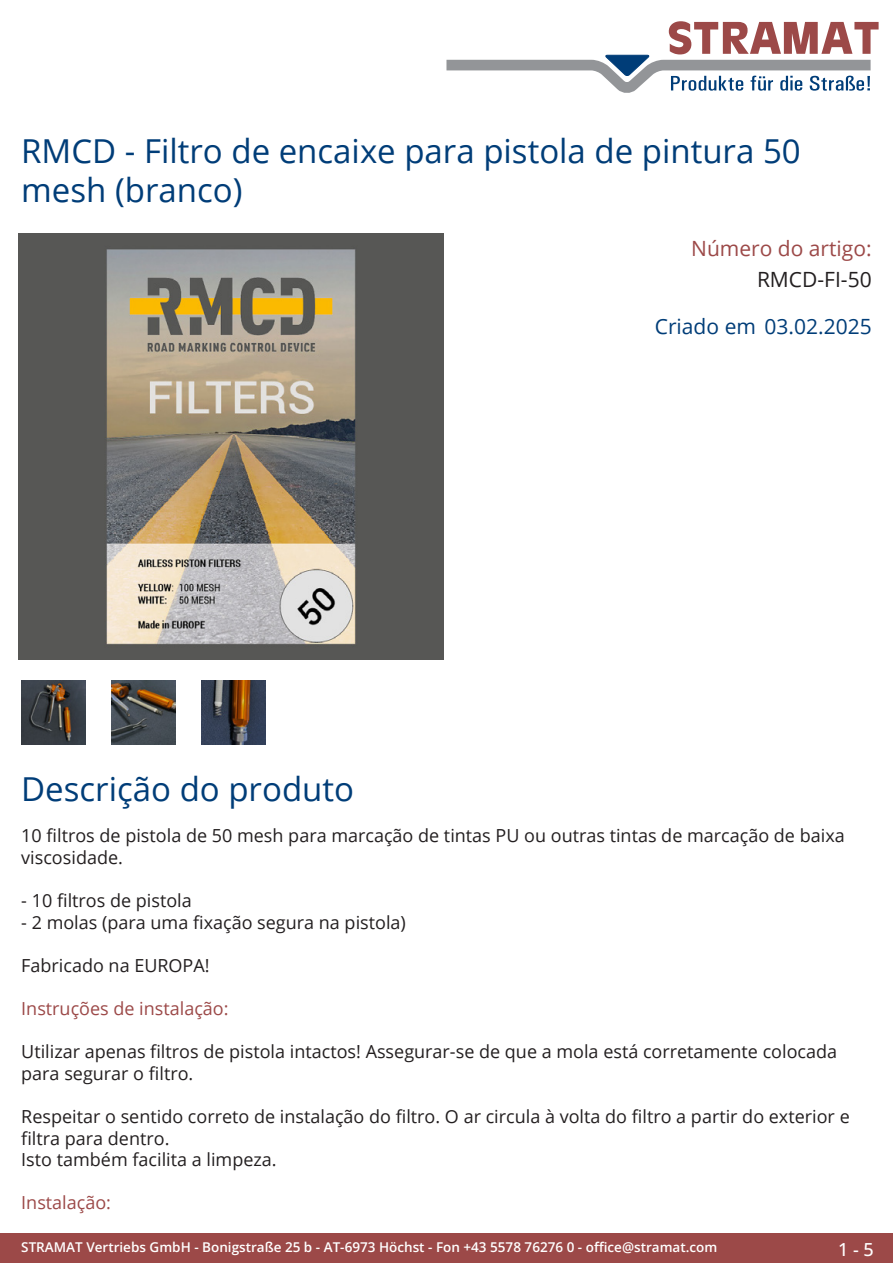
<style>
.page{position:relative;width:893px;height:1263px;background:#fff}
.page>*{position:absolute;margin:0;border:0;box-sizing:border-box;transform-origin:0 0}
.Produkttitel{font:33px/39.6px "Open Sans";color:#003d78}
.Erstellungsdatum{font:21px "Open Sans";color:#003d78}
.TechDaten_Überschrif{font:21px "Open Sans";color:#9c4948}
.TechDaten_Inhalt{font:21px "Open Sans";color:#231f20}
.Beschreibung_Text{font:18px/21.6px "Open Sans";color:#231f20}
.Beschreibung_Text-2{font:18px "Open Sans";color:#9c4948}
.t1{font:500 18px "Open Sans";color:#fff}
.t2{font:600 13.5px "Open Sans";color:#fff}
</style>
<div class="page">
<div style="left:0;top:1233px;width:893px;height:30px;background:#9c4948"></div>
<svg style="left:446px;top:21px;width:433px;height:72px"></svg>
<img style="left:18px;top:234px;width:425px;height:425px">
<img style="left:21px;top:680px;width:64px;height:64px">
<img style="left:112px;top:680px;width:63px;height:64px">
<img style="left:202px;top:680px;width:64px;height:64px">
<p class="Produkttitel" style="left:21px;top:130px;width:781px">RMCD - Filtro de encaixe para pistola de pintura 50 mesh (branco)</p>
<p class="TechDaten_Überschrif" style="left:691px;top:234px;width:182px">Número do artigo:</p>
<p class="TechDaten_Inhalt" style="left:757px;top:265px;width:116px">RMCD-FI-50</p>
<p class="Erstellungsdatum" style="left:655px;top:312px;width:218px">Criado em 03.02.2025</p>
<p class="Produkttitel" style="left:21px;top:768px;width:334px">Descrição do produto</p>
<p class="Beschreibung_Text" style="left:21px;top:824px;width:825px">10 filtros de pistola de 50 mesh para marcação de tintas PU ou outras tintas de marcação de baixa viscosidade.</p>
<p class="Beschreibung_Text" style="left:21px;top:889px;width:172px">- 10 filtros de pistola</p>
<p class="Beschreibung_Text" style="left:21px;top:911px;width:386px">- 2 molas (para uma fixação segura na pistola)</p>
<p class="Beschreibung_Text" style="left:21px;top:954px;width:190px">Fabricado na EUROPA!</p>
<p class="Beschreibung_Text-2" style="left:21px;top:996px;width:209px">Instruções de instalação:</p>
<p class="Beschreibung_Text" style="left:21px;top:1040px;width:817px">Utilizar apenas filtros de pistola intactos! Assegurar-se de que a mola está corretamente colocada para segurar o filtro.</p>
<p class="Beschreibung_Text" style="left:21px;top:1105px;width:830px">Respeitar o sentido correto de instalação do filtro. O ar circula à volta do filtro a partir do exterior e filtra para dentro.<br>Isto também facilita a limpeza.</p>
<p class="Beschreibung_Text-2" style="left:21px;top:1190px;width:91px">Instalação:</p>
<p class="t2" style="left:21px;top:1238px;width:698px">STRAMAT Vertriebs GmbH - Bonigstraße 25 b - AT-6973 Höchst - Fon +43 5578 76276 0 - office@stramat.com</p>
<p class="t1" style="left:838px;top:1237px;width:37px">1 - 5</p>
</div>
